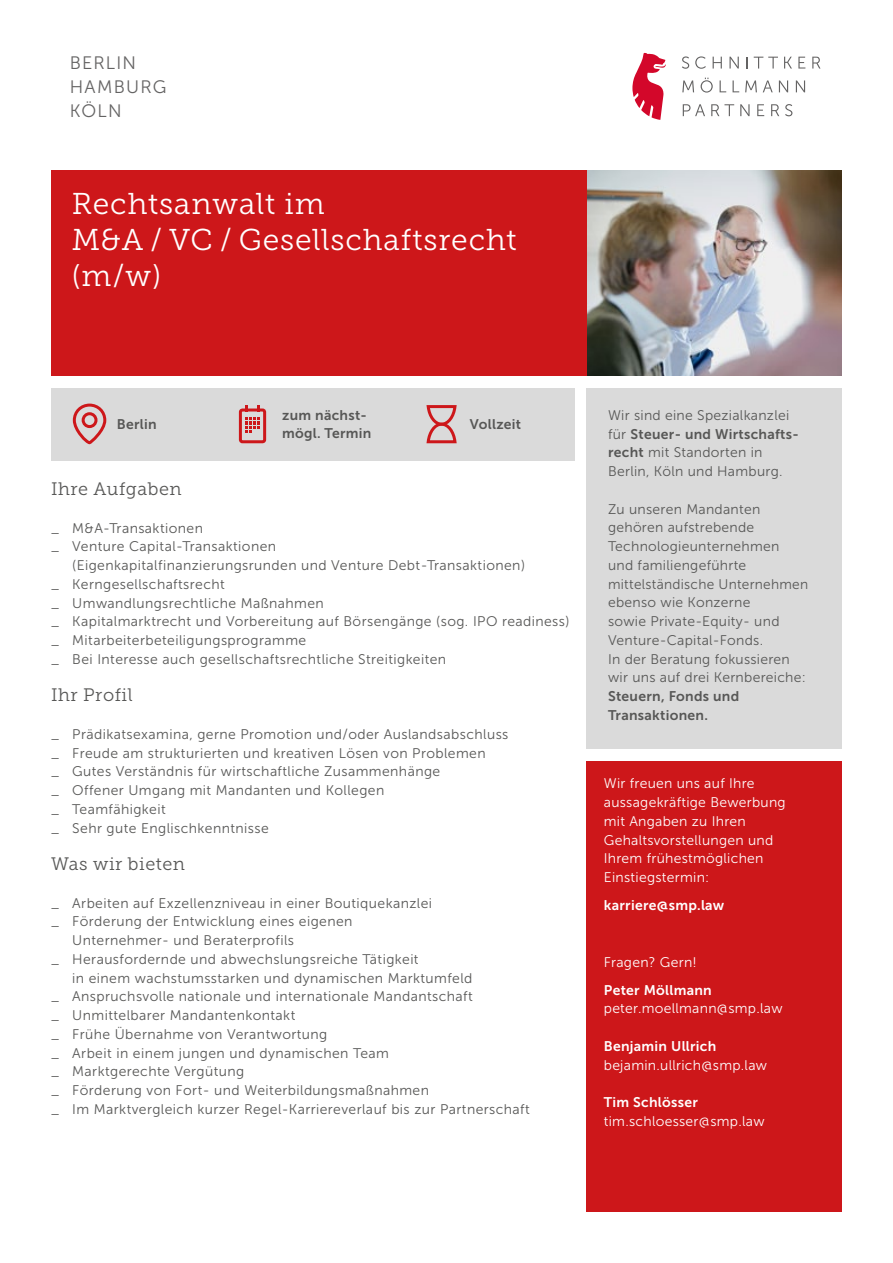
<style>
.page{position:relative;width:893px;height:1263px;background:#fff}
.page>*{position:absolute;margin:0;border:0;box-sizing:border-box;transform-origin:0 0}
.t1{font:30px/36px "Museo Slab 300";letter-spacing:.03em;color:#fff}
.t2{font:18px "Museo Slab 300";letter-spacing:.03em;color:#575756}
.t3{font:18px/24px "Museo Sans 300";letter-spacing:.07em;color:#646363}
.t4{font:13.95px/18.8px "Museo Sans 300";letter-spacing:.03em;color:#575756}
.t5{font:13.95px/18.8px "Museo Sans 300";letter-spacing:.02em;color:#fff}
.t6{font:13.95px/18px "Museo Sans 700";letter-spacing:.02em;color:#575756}
.t7{font:13.95px "Museo Sans 700";letter-spacing:.02em;color:#fff}
.s1{font-family:"Museo Sans 300"}
.s2{font-family:"Museo Sans 700"}
</style>
<div class="page">
<svg style="left:682px;top:56px;width:7px;height:13px"></svg>
<svg style="left:695px;top:56px;width:11px;height:13px"></svg>
<svg style="left:713px;top:57px;width:9px;height:12px"></svg>
<svg style="left:729px;top:57px;width:10px;height:12px"></svg>
<svg style="left:746px;top:57px;width:2px;height:12px"></svg>
<svg style="left:754px;top:57px;width:24px;height:12px"></svg>
<svg style="left:784px;top:57px;width:8px;height:12px"></svg>
<svg style="left:798px;top:57px;width:7px;height:12px"></svg>
<svg style="left:812px;top:57px;width:8px;height:12px"></svg>
<svg style="left:682px;top:80px;width:12px;height:12px"></svg>
<svg style="left:701px;top:78px;width:12px;height:15px"></svg>
<svg style="left:720px;top:80px;width:6px;height:12px"></svg>
<svg style="left:733px;top:80px;width:6px;height:12px"></svg>
<svg style="left:745px;top:80px;width:12px;height:12px"></svg>
<svg style="left:763px;top:80px;width:10px;height:12px"></svg>
<svg style="left:779px;top:80px;width:9px;height:12px"></svg>
<svg style="left:796px;top:80px;width:9px;height:12px"></svg>
<svg style="left:683px;top:104px;width:22px;height:12px"></svg>
<svg style="left:711px;top:104px;width:23px;height:12px"></svg>
<svg style="left:740px;top:104px;width:10px;height:12px"></svg>
<svg style="left:757px;top:104px;width:7px;height:12px"></svg>
<svg style="left:771px;top:104px;width:8px;height:12px"></svg>
<svg style="left:785px;top:104px;width:7px;height:12px"></svg>
<svg style="left:632px;top:53px;width:34px;height:67px"></svg>
<img style="left:587px;top:170px;width:255px;height:205px">
<div style="left:51px;top:170px;width:536px;height:205px;background:#cd171a"></div>
<div style="left:51px;top:388px;width:523px;height:72px;background:#dadada"></div>
<div style="left:73px;top:404px;width:33px;height:40px;border:3px solid #cd171a;border-radius:15px"></div>
<div style="left:82px;top:412px;width:15px;height:16px;border:3px solid #cd171a;border-radius:50%"></div>
<div style="left:587px;top:761px;width:255px;height:451px;background:#cd171a"></div>
<div style="left:239px;top:408px;width:27px;height:35px;border:3px solid #cd171a;border-radius:2px"></div>
<svg style="left:245px;top:405px;width:2px;height:6px"></svg>
<svg style="left:258px;top:405px;width:2px;height:6px"></svg>
<svg style="left:245px;top:417px;width:15px;height:15px"></svg>
<svg style="left:426px;top:405px;width:31px;height:39px"></svg>
<div style="left:587px;top:388px;width:255px;height:360px;background:#dadada"></div>
<p class="t3" style="left:70px;top:51px;width:98px">BERLIN<br>HAMBURG<br>KÖLN</p>
<h1 class="t1" style="left:72px;top:186px;width:446px">Rechtsanwalt im<br>M&amp;A / VC / Gesellschaftsrecht (m/w)</h1>
<p class="t6" style="left:117px;top:416px;width:41px">Berlin</p>
<p class="t6" style="left:282px;top:407px;width:91px">zum nächst&shy;mögl. Termin</p>
<p class="t6" style="left:470px;top:415px;width:53px">Vollzeit</p>
<p class="t2" style="left:51px;top:479px;width:132px">Ihre Aufgaben</p>
<p class="t4" style="left:51px;top:519px;width:153px">_ M&amp;A-Transaktionen</p>
<p class="t4" style="left:51px;top:537px;width:227px">_ Venture Capital-Transaktionen</p>
<p class="t4" style="left:72px;top:556px;width:454px">(Eigenkapitalfinanzierungsrunden und Venture Debt-Transaktionen)</p>
<p class="t4" style="left:51px;top:575px;width:175px">_ Kerngesellschaftsrecht</p>
<p class="t4" style="left:51px;top:594px;width:274px">_ Umwandlungsrechtliche Maßnahmen</p>
<p class="t4" style="left:51px;top:612px;width:520px">_ Kapitalmarktrecht und Vorbereitung auf Börsengänge (sog. IPO readiness)</p>
<p class="t4" style="left:51px;top:631px;width:257px">_ Mitarbeiterbeteiligungsprogramme</p>
<p class="t4" style="left:51px;top:650px;width:397px">_ Bei Interesse auch gesellschaftsrechtliche Streitigkeiten</p>
<p class="t2" style="left:51px;top:685px;width:83px">Ihr Profil</p>
<p class="t4" style="left:51px;top:725px;width:459px">_ Prädikatsexamina, gerne Promotion und/oder Auslandsabschluss _ Freude am strukturierten und kreativen Lösen von Problemen<br>_ Gutes Verständnis für wirtschaftliche Zusammenhänge<br>_ Offener Umgang mit Mandanten und Kollegen<br>_ Teamfähigkeit<br>_ Sehr gute Englischkenntnisse</p>
<p class="t2" style="left:51px;top:854px;width:136px">Was wir bieten</p>
<p class="t4" style="left:51px;top:894px;width:383px">_ Arbeiten auf Exzellenzniveau in einer Boutiquekanzlei</p>
<p class="t4" style="left:51px;top:912px;width:303px">_ Förderung der Entwicklung eines eigenen</p>
<p class="t4" style="left:72px;top:931px;width:223px">Unternehmer- und Beraterprofils</p>
<p class="t4" style="left:51px;top:950px;width:369px">_ Herausfordernde und abwechslungsreiche Tätigkeit</p>
<p class="t4" style="left:72px;top:969px;width:402px">in einem wachstumsstarken und dynamischen Marktumfeld</p>
<p class="t4" style="left:51px;top:987px;width:423px">_ Anspruchsvolle nationale und internationale Mandantschaft</p>
<p class="t4" style="left:51px;top:1006px;width:246px">_ Unmittelbarer Mandantenkontakt</p>
<p class="t4" style="left:51px;top:1025px;width:278px">_ Frühe Übernahme von Verantwortung</p>
<p class="t4" style="left:51px;top:1044px;width:339px">_ Arbeit in einem jungen und dynamischen Team</p>
<p class="t4" style="left:51px;top:1062px;width:195px">_ Marktgerechte Vergütung</p>
<p class="t4" style="left:51px;top:1081px;width:379px">_ Förderung von Fort- und Weiterbildungsmaßnahmen</p>
<p class="t4" style="left:51px;top:1100px;width:480px">_ Im Marktvergleich kurzer Regel-Karriereverlauf bis zur Partnerschaft</p>
<p class="t4" style="left:608px;top:406px;width:183px">Wir sind eine Spezialkanzlei</p>
<p class="t6" style="left:608px;top:425px;width:190px"><span class="s1">für</span> Steuer- und Wirtschafts-</p>
<p class="t4" style="left:608px;top:443px;width:176px"><span class="s2">recht</span> mit Standorten in<br>Berlin, Köln und Hamburg.</p>
<p class="t4" style="left:608px;top:499px;width:202px">Zu unseren Mandanten gehören aufstrebende<br>Technologieunternehmen<br>und familiengeführte mittelständische Unternehmen ebenso wie Konzerne<br>sowie Private-Equity- und<br>Venture-Capital-Fonds.<br>In der Beratung fokussieren wir uns auf drei Kernbereiche:</p>
<p class="t6" style="left:608px;top:687px;width:133px;line-height:18.8px">Steuern, Fonds und<br>Transaktionen.</p>
<p class="t5" style="left:604px;top:774px;width:183px">Wir freuen uns auf Ihre aussagekräftige Bewerbung mit Angaben zu Ihren<br>Gehaltsvorstellungen und<br>Ihrem frühestmöglichen<br>Einstiegstermin:</p>
<p class="t7" style="left:604px;top:898px;width:122px">karriere@smp.law</p>
<p class="t5" style="left:604px;top:952px;width:95px">Fragen? Gern!</p>
<p class="t7" style="left:604px;top:982px;width:109px">Peter Möllmann</p>
<p class="t5" style="left:604px;top:999px;width:180px">peter.moellmann@smp.law</p>
<p class="t7" style="left:604px;top:1038px;width:114px">Benjamin Ullrich</p>
<p class="t5" style="left:604px;top:1056px;width:165px">bejamin.ullrich@smp.law</p>
<p class="t7" style="left:604px;top:1095px;width:95px">Tim Schlösser</p>
<p class="t5" style="left:604px;top:1112px;width:162px">tim.schloesser@smp.law</p>
</div>
